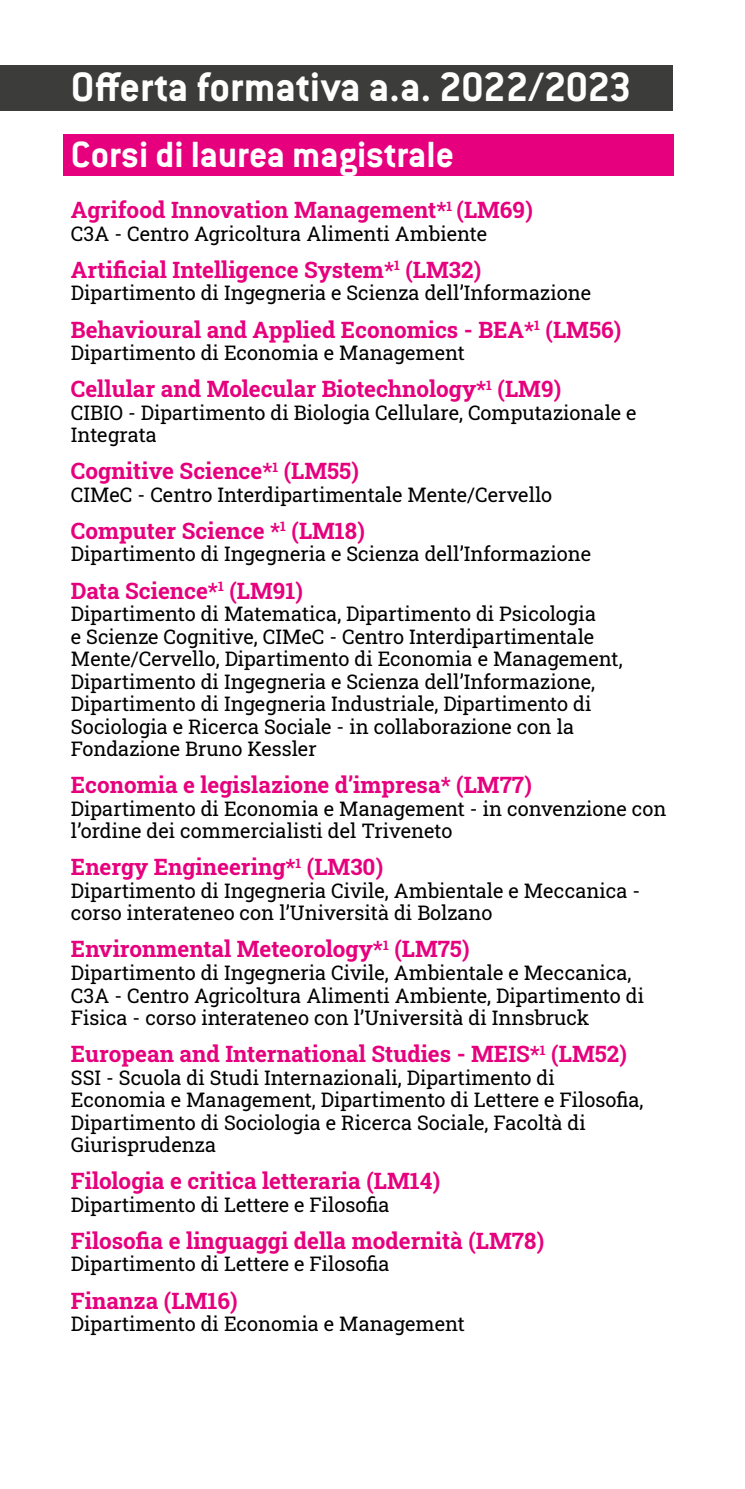
<style>
.page{position:relative;width:745px;height:1489px;background:#fff}
.page>*{position:absolute;margin:0;border:0;box-sizing:border-box;transform-origin:0 0}
.t1{font:700 45px "Conduit ITC";letter-spacing:-.01em;color:#fff}
.Titolo_2{font:700 40px "Conduit ITC";color:#fff}
.nome_corso{font:700 22.5px "Roboto Slab";color:#e6007d}
.t2{font:20px/22.5px "Roboto Slab";color:#000}
</style>
<div class="page">
<div style="left:0;top:66px;width:672px;height:45px;background:#3c3c3b"></div>
<div style="left:64px;top:135px;width:609px;height:41px;background:#e6007d"></div>
<h1 class="t1" style="left:71px;top:60px;width:562px">Offerta formativa a.a. 2022/2023</h1>
<p class="Titolo_2" style="left:71px;top:130px;width:384px">Corsi di laurea magistrale</p>
<p class="nome_corso" style="left:71px;top:195px;width:463px">Agrifood Innovation Management*<sup>1</sup> (LM69)</p>
<p class="t2" style="left:71px;top:222px;width:417px">C3A - Centro Agricoltura Alimenti Ambiente</p>
<p class="nome_corso" style="left:71px;top:254px;width:412px">Artificial Intelligence System*<sup>1</sup> (LM32)</p>
<p class="t2" style="left:71px;top:281px;width:521px">Dipartimento di Ingegneria e Scienza dell’Informazione</p>
<p class="nome_corso" style="left:71px;top:314px;width:551px">Behavioural and Applied Economics - BEA*<sup>1</sup> (LM56)</p>
<p class="t2" style="left:71px;top:341px;width:395px">Dipartimento di Economia e Management</p>
<p class="nome_corso" style="left:71px;top:373px;width:491px">Cellular and Molecular Biotechnology*<sup>1</sup> (LM9)</p>
<p class="t2" style="left:71px;top:400px;width:566px">CIBIO - Dipartimento di Biologia Cellulare, Computazionale e<br>Integrata</p>
<p class="nome_corso" style="left:71px;top:455px;width:289px">Cognitive Science*<sup>1</sup> (LM55)</p>
<p class="t2" style="left:71px;top:483px;width:482px">CIMeC - Centro Interdipartimentale Mente/Cervello</p>
<p class="nome_corso" style="left:71px;top:515px;width:295px">Computer Science *<sup>1</sup> (LM18)</p>
<p class="t2" style="left:71px;top:542px;width:521px">Dipartimento di Ingegneria e Scienza dell’Informazione</p>
<p class="nome_corso" style="left:71px;top:575px;width:233px">Data Science*<sup>1</sup> (LM91)</p>
<p class="t2" style="left:71px;top:602px;width:552px">Dipartimento di Matematica, Dipartimento di Psicologia<br>e Scienze Cognitive, CIMeC - Centro Interdipartimentale Mente/Cervello, Dipartimento di Economia e Management, Dipartimento di Ingegneria e Scienza dell’Informazione, Dipartimento di Ingegneria Industriale, Dipartimento di Sociologia e Ricerca Sociale - in collaborazione con la Fondazione Bruno Kessler</p>
<p class="nome_corso" style="left:71px;top:769px;width:462px">Economia e legislazione d’impresa* (LM77)</p>
<p class="t2" style="left:71px;top:796px;width:597px">Dipartimento di Economia e Management - in convenzione con l’ordine dei commercialisti del Triveneto</p>
<p class="nome_corso" style="left:71px;top:851px;width:313px">Energy Engineering*<sup>1</sup> (LM30)</p>
<p class="t2" style="left:71px;top:878px;width:570px">Dipartimento di Ingegneria Civile, Ambientale e Meccanica - corso interateneo con l’Università di Bolzano</p>
<p class="nome_corso" style="left:71px;top:933px;width:400px">Environmental Meteorology*<sup>1</sup> (LM75)</p>
<p class="t2" style="left:71px;top:960px;width:574px">Dipartimento di Ingegneria Civile, Ambientale e Meccanica,<br>C3A - Centro Agricoltura Alimenti Ambiente, Dipartimento di<br>Fisica - corso interateneo con l’Università di Innsbruck</p>
<p class="nome_corso" style="left:71px;top:1038px;width:557px">European and International Studies - MEIS*<sup>1</sup> (LM52)</p>
<p class="t2" style="left:71px;top:1065px;width:573px">SSI - Scuola di Studi Internazionali, Dipartimento di Economia e Management, Dipartimento di Lettere e Filosofia, Dipartimento di Sociologia e Ricerca Sociale, Facoltà di Giurisprudenza</p>
<p class="nome_corso" style="left:71px;top:1165px;width:370px">Filologia e critica letteraria (LM14)</p>
<p class="t2" style="left:71px;top:1192px;width:320px">Dipartimento di Lettere e Filosofia</p>
<p class="nome_corso" style="left:71px;top:1225px;width:474px">Filosofia e linguaggi della modernità (LM78)</p>
<p class="t2" style="left:71px;top:1252px;width:320px">Dipartimento di Lettere e Filosofia</p>
<p class="nome_corso" style="left:71px;top:1284px;width:168px">Finanza (LM16)</p>
<p class="t2" style="left:71px;top:1311px;width:395px">Dipartimento di Economia e Management</p>
</div>
